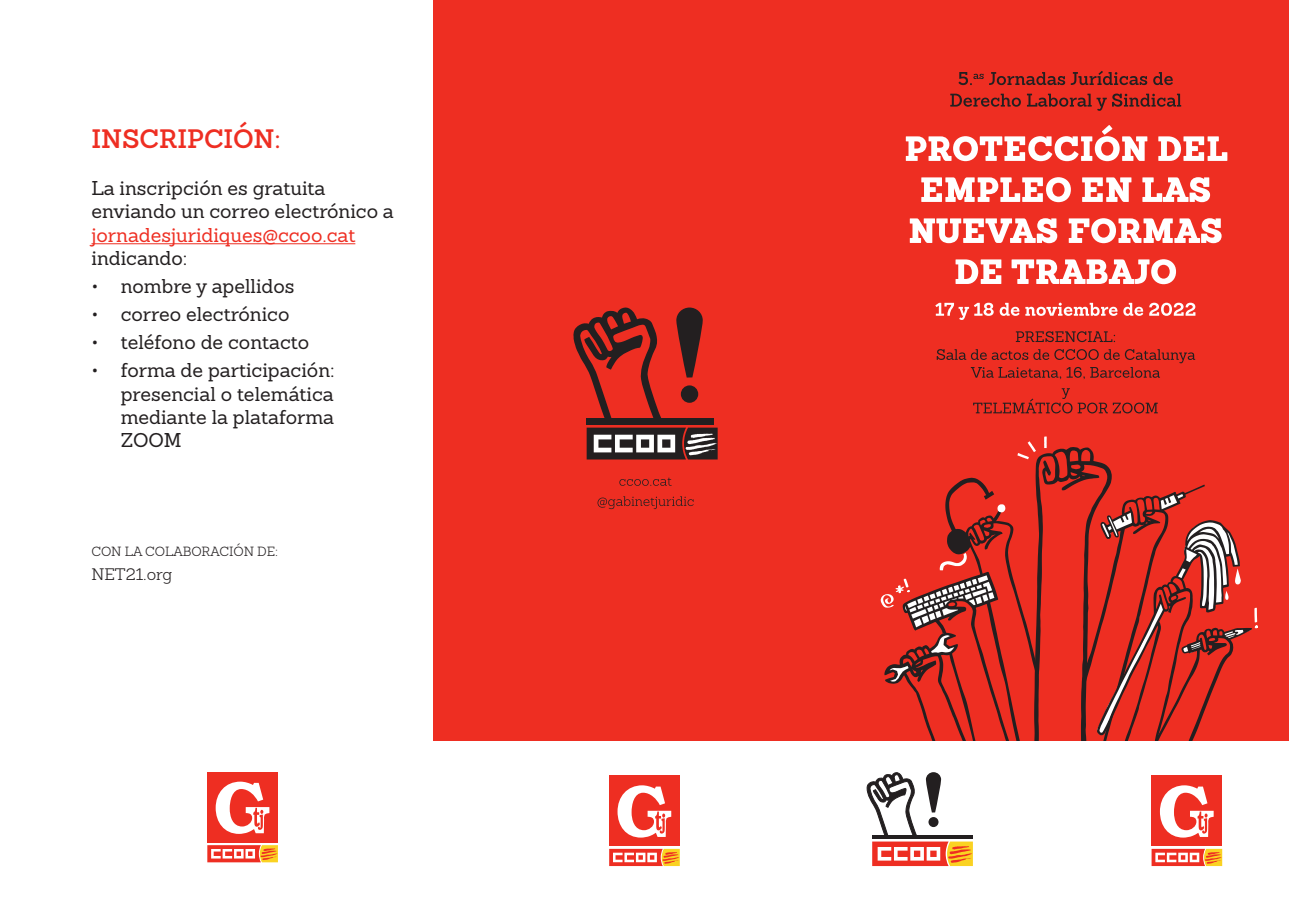
<style>
.page{position:relative;width:1289px;height:919px;background:#fff}
.page>*{position:absolute;margin:0;border:0;box-sizing:border-box;transform-origin:0 0}
.t1{font:600 25.95px "Sanchez";color:#ee2e22}
.t2{font:19.5px/23.4px "Sanchez";color:#231f20}
.t3{font:19.5px "Sanchez";color:#ee2e22}
.t4{font:300 16.2px "Sanchez";color:#231f20}
.t5{font:300 13.05px "Sanchez";color:#231f20}
</style>
<div class="page">
<div style="left:434px;top:0;width:854px;height:741px;background:#ee2e22"></div>
<svg style="left:950px;top:94px;width:231px;height:17px"></svg>
<svg style="left:958px;top:71px;width:214px;height:14px"></svg>
<svg style="left:955px;top:259px;width:220px;height:25px"></svg>
<svg style="left:909px;top:218px;width:312px;height:25px"></svg>
<svg style="left:921px;top:177px;width:288px;height:25px"></svg>
<svg style="left:905px;top:125px;width:322px;height:36px"></svg>
<div style="left:207px;top:772px;width:70px;height:70px;background:#ee2e22"></div>
<svg style="left:207px;top:845px;width:71px;height:17px"></svg>
<svg style="left:216px;top:781px;width:53px;height:52px"></svg>
<svg style="left:866px;top:436px;width:391px;height:430px"></svg>
<svg style="left:935px;top:302px;width:260px;height:18px"></svg>
<svg style="left:973px;top:388px;width:184px;height:25px"></svg>
<svg style="left:936px;top:349px;width:259px;height:30px"></svg>
<svg style="left:1015px;top:331px;width:100px;height:11px"></svg>
<svg style="left:573px;top:307px;width:144px;height:152px"></svg>
<div style="left:681px;top:385px;width:17px;height:18px;background:#231f20;border-radius:50%"></div>
<svg style="left:619px;top:477px;width:52px;height:9px"></svg>
<svg style="left:597px;top:496px;width:96px;height:13px"></svg>
<div style="left:609px;top:775px;width:70px;height:70px;background:#ee2e22"></div>
<svg style="left:609px;top:848px;width:70px;height:18px"></svg>
<svg style="left:617px;top:785px;width:54px;height:52px"></svg>
<hr style="left:91px;top:243px;width:264px;height:1px;background:#ee2e22">
<h1 class="t1" style="left:91px;top:121px;width:191px">INSCRIPCIÓN:</h1>
<p class="t2" style="left:91px;top:176px;width:304px">La inscripción es gratuita enviando un correo electrónico a</p>
<p class="t3" style="left:91px;top:222px;width:265px">jornadesjuridiques@ccoo.cat</p>
<p class="t2" style="left:91px;top:246px;width:97px">indicando:</p>
<p class="t2" style="left:91px;top:274px;width:205px">• nombre y apellidos</p>
<p class="t2" style="left:91px;top:302px;width:199px">• correo electrónico</p>
<p class="t2" style="left:91px;top:330px;width:219px">• teléfono de contacto</p>
<p class="t2" style="left:121px;top:358px;width:215px;text-align:justify;text-indent:-29px">• forma de participación: presencial o telemática mediante la plataforma ZOOM</p>
<p class="t5" style="left:91px;top:542px;width:188px">CON LA COLABORACIÓN DE:</p>
<p class="t4" style="left:91px;top:563px;width:82px">NET21.org</p>
</div>
